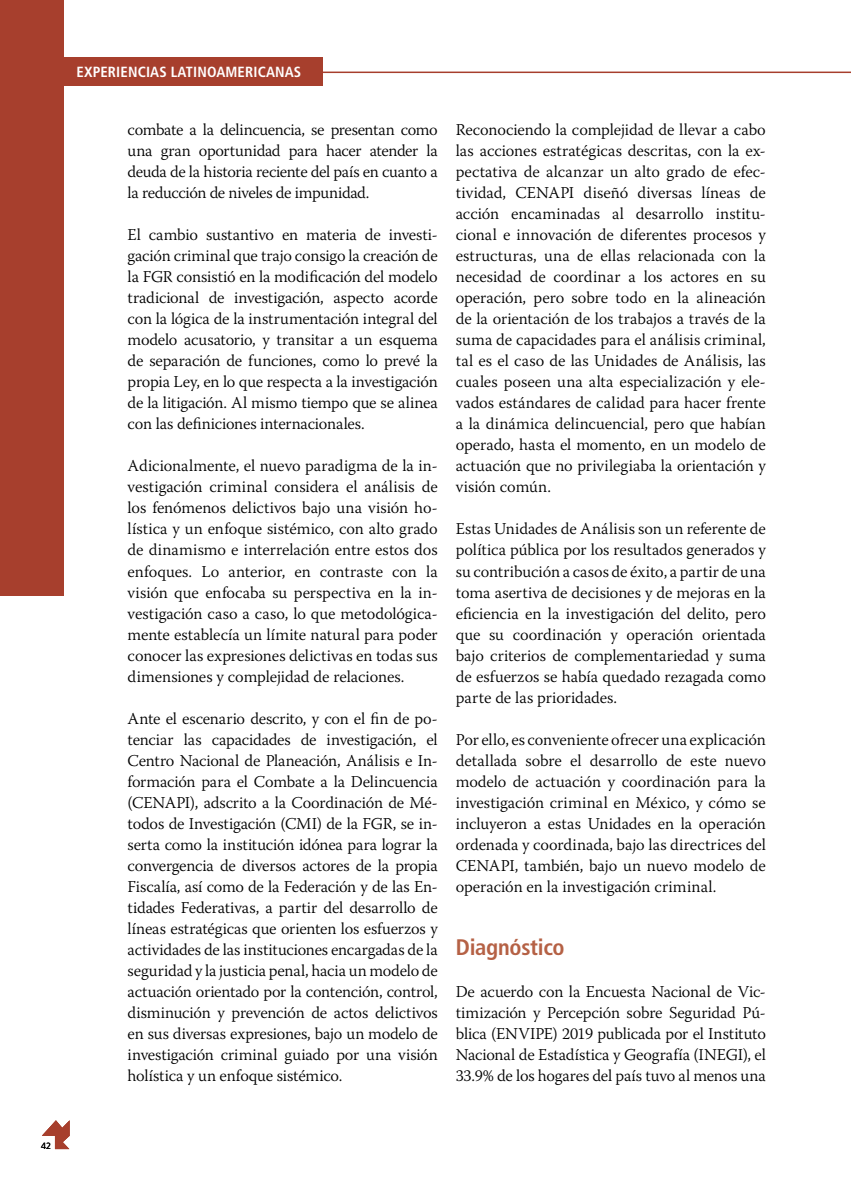
<style>
.page{position:relative;width:851px;height:1191px;background:#fff}
.page>*{position:absolute;margin:0;border:0;box-sizing:border-box;transform-origin:0 0}
.SJ_TC_titulo_1{font:700 condensed 22.5px "Frutiger LT Std";letter-spacing:-.01em;color:#b56145}
.SJ_texto_principal{font:300 16.5px/21px "Warnock Pro";letter-spacing:-.01em;color:#000;text-align:justify}
.t1{font:700 condensed 14.7px "Frutiger LT Std";letter-spacing:.01em;color:#fff}
.t2{font:300 9px "Frutiger LT Std";color:#000}
</style>
<div class="page">
<hr style="left:0;top:72px;width:850px;height:1px;background:#a73f2d">
<div style="left:0;top:0;width:64px;height:595px;background:#a73f2d"></div>
<div style="left:0;top:57px;width:322px;height:29px;background:#a73f2d"></div>
<svg style="left:42px;top:1120px;width:28px;height:29px"></svg>
<p class="t2" style="left:41px;top:1140px;width:12px">42</p>
<p class="t1" style="left:77px;top:63px;width:226px">EXPERIENCIAS LATINOAMERICANAS</p>
<p class="SJ_texto_principal" style="left:128px;top:119px;width:311px">combate a la delincuencia, se presentan como una gran oportunidad para hacer atender la deuda de la historia reciente del país en cuanto a la reducción de niveles de impunidad.</p>
<p class="SJ_texto_principal" style="left:128px;top:224px;width:311px">El cambio sustantivo en materia de investi&shy;gación criminal que trajo consigo la creación de la FGR consistió en la modificación del modelo tradicional de investigación, aspecto acorde con la lógica de la instrumentación integral del modelo acusatorio, y transitar a un esquema de separación de funciones, como lo prevé la propia Ley, en lo que respecta a la investigación de la litigación. Al mismo tiempo que se alinea con las definiciones internacionales.</p>
<p class="SJ_texto_principal" style="left:128px;top:455px;width:311px">Adicionalmente, el nuevo paradigma de la in&shy;vestigación criminal considera el análisis de los fenómenos delictivos bajo una visión ho&shy;lística y un enfoque sistémico, con alto grado de dinamismo e interrelación entre estos dos enfoques. Lo anterior, en contraste con la visión que enfocaba su perspectiva en la in&shy;vestigación caso a caso, lo que metodológica&shy;mente establecía un límite natural para poder conocer las expresiones delictivas en todas sus dimensiones y complejidad de relaciones.</p>
<p class="SJ_texto_principal" style="left:128px;top:707px;width:311px">Ante el escenario descrito, y con el fin de po&shy;tenciar las capacidades de investigación, el Centro Nacional de Planeación, Análisis e In&shy;formación para el Combate a la Delincuencia (CENAPI), adscrito a la Coordinación de Mé&shy;todos de Investigación (CMI) de la FGR, se in&shy;serta como la institución idónea para lograr la convergencia de diversos actores de la propia Fiscalía, así como de la Federación y de las En&shy;tidades Federativas, a partir del desarrollo de líneas estratégicas que orienten los esfuerzos y actividades de las instituciones encargadas de la seguridad y la justicia penal, hacia un modelo de actuación orientado por la contención, control, disminución y prevención de actos delictivos en sus diversas expresiones, bajo un modelo de investigación criminal guiado por una visión holística y un enfoque sistémico.</p>
<p class="SJ_texto_principal" style="left:455px;top:119px;width:311px">Reconociendo la complejidad de llevar a cabo las acciones estratégicas descritas, con la ex&shy;pectativa de alcanzar un alto grado de efec&shy;tividad, CENAPI diseñó diversas líneas de acción encaminadas al desarrollo institu&shy;cional e innovación de diferentes procesos y estructuras, una de ellas relacionada con la necesidad de coordinar a los actores en su operación, pero sobre todo en la alineación de la orientación de los trabajos a través de la suma de capacidades para el análisis criminal, tal es el caso de las Unidades de Análisis, las cuales poseen una alta especialización y ele&shy;vados estándares de calidad para hacer frente a la dinámica delincuencial, pero que habían operado, hasta el momento, en un modelo de actuación que no privilegiaba la orientación y visión común.</p>
<p class="SJ_texto_principal" style="left:455px;top:518px;width:311px">Estas Unidades de Análisis son un referente de política pública por los resultados generados y su contribución a casos de éxito, a partir de una toma asertiva de decisiones y de mejoras en la eficiencia en la investigación del delito, pero que su coordinación y operación orientada bajo criterios de complementariedad y suma de esfuerzos se había quedado rezagada como parte de las prioridades.</p>
<p class="SJ_texto_principal" style="left:455px;top:728px;width:311px">Por ello, es conveniente ofrecer una explicación detallada sobre el desarrollo de este nuevo modelo de actuación y coordinación para la investigación criminal en México, y cómo se incluyeron a estas Unidades en la operación ordenada y coordinada, bajo las directrices del CENAPI, también, bajo un nuevo modelo de operación en la investigación criminal.</p>
<p class="SJ_TC_titulo_1" style="left:455px;top:933px;width:110px">Diagnóstico</p>
<p class="SJ_texto_principal" style="left:455px;top:980px;width:311px">De acuerdo con la Encuesta Nacional de Vic&shy;timización y Percepción sobre Seguridad Pú&shy;blica (ENVIPE) 2019 publicada por el Instituto Nacional de Estadística y Geografía (INEGI), el 33.9% de los hogares del país tuvo al menos una</p>
</div>
